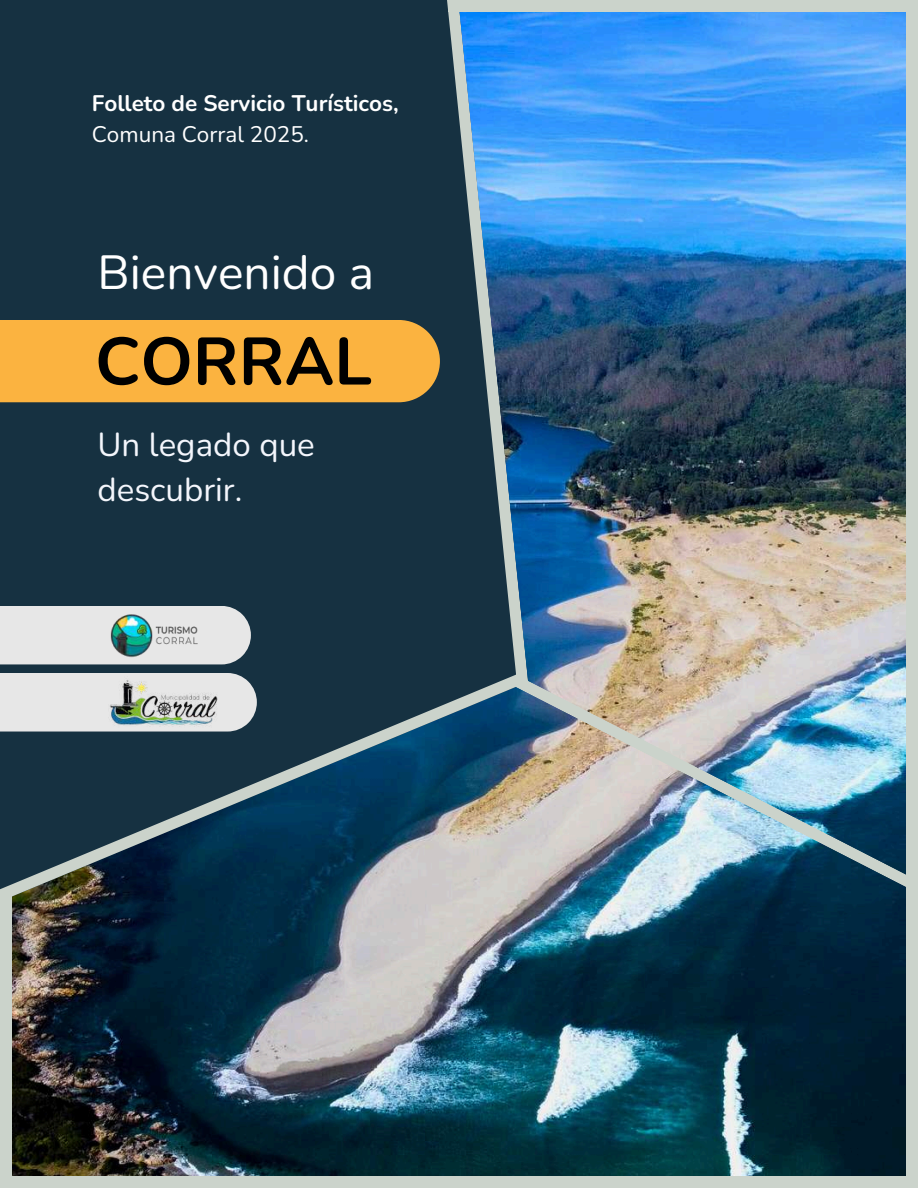
<style>
.page{position:relative;width:918px;height:1188px;background:#fff}
.page>*{position:absolute;margin:0;border:0;box-sizing:border-box;transform-origin:0 0}
.t1{font:700 66.9px "Nunito";color:#000}
.t2{font:47.85px "Nunito";color:#fff}
.t3{font:33.15px/45.5px "Nunito";color:#f4f6fc}
.t4{font:700 22.5px "Nunito";color:#fff}
.t5{font:22.5px "Nunito";color:#fff}
</style>
<div class="page">
<img style="left:11px;top:11px;width:896px;height:1166px">
<svg style="left:0;top:0;width:528px;height:923px;background:#224053"></svg>
<div style="left:0;top:320px;width:440px;height:82px;background:#fbb340"></div>
<div style="left:0;top:606px;width:251px;height:58px;background:#e7e7e7"></div>
<img style="left:110px;top:614px;width:88px;height:43px">
<div style="left:0;top:673px;width:257px;height:59px;background:#e7e7e7"></div>
<img style="left:110px;top:680px;width:108px;height:45px">
<img style="left:514px;top:676px;width:393px;height:253px">
<div style="left:907px;top:2px;width:11px;height:1186px;background:#cbd3cb"></div>
<div style="left:0;top:1177px;width:918px;height:11px;background:#cbd3cb"></div>
<div style="left:0;top:891px;width:11px;height:297px;background:#cbd3cb"></div>
<div style="left:448px;top:0;width:470px;height:11px;background:#cbd3cb"></div>
<p class="t4" style="left:92px;top:88px;width:308px">Folleto de Servicio Turísticos,</p>
<p class="t5" style="left:92px;top:120px;width:219px">Comuna Corral 2025.</p>
<h2 class="t2" style="left:98px;top:241px;width:278px">Bienvenido a</h2>
<h1 class="t1" style="left:95px;top:317px;width:278px">CORRAL</h1>
<h3 class="t3" style="left:98px;top:422px;width:219px">Un legado que descubrir.</h3>
</div>
